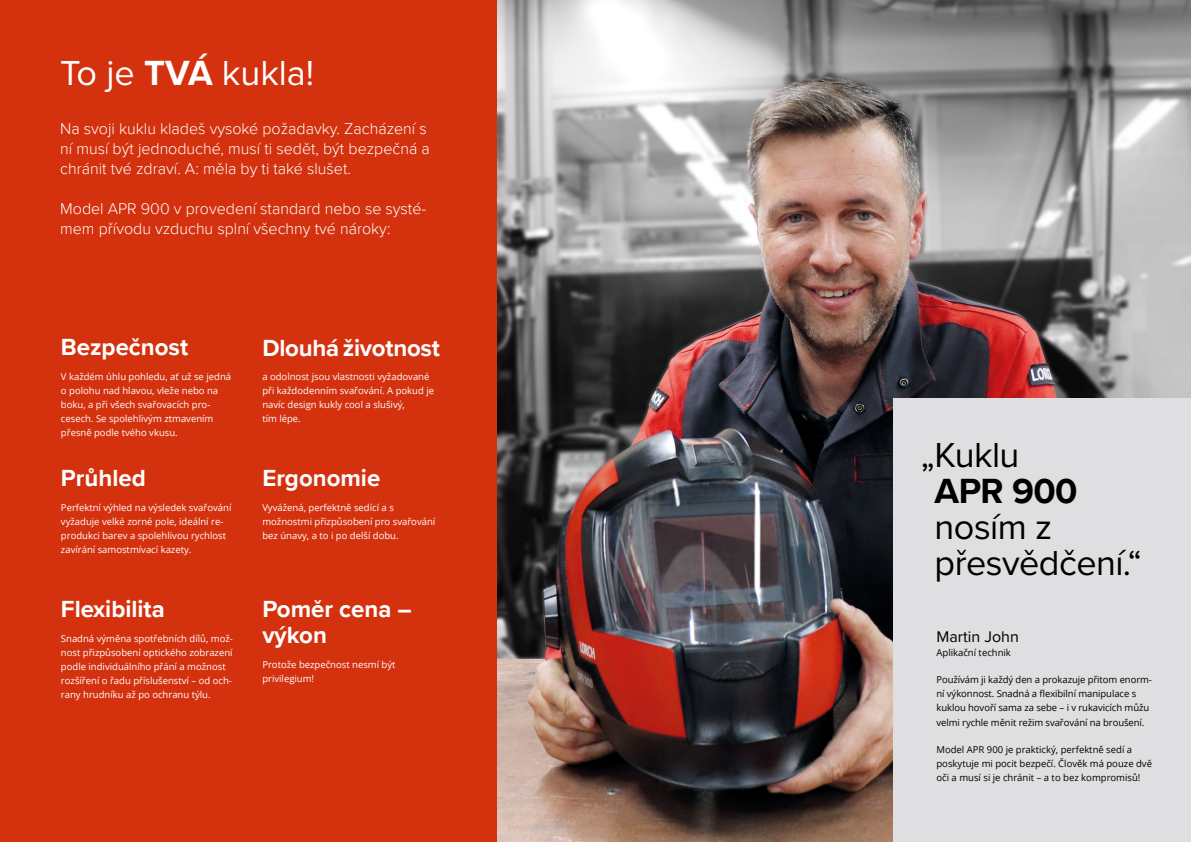
<style>
.page{position:relative;width:1191px;height:842px;background:#fff}
.page>*{position:absolute;margin:0;border:0;box-sizing:border-box;transform-origin:0 0}
.t1{font:36px/36px "Proxima Nova";letter-spacing:-.015em;color:#000}
.t2{font:36px "Proxima Nova";color:#fff}
.t3{font:700 36px "Proxima Nova";letter-spacing:-.015em;color:#000}
.t4{font:700 24px/26px "Proxima Nova";color:#fff}
.t5{font:300 16px/20px "Proxima Nova";color:#fff}
.t6{font:16px "Proxima Nova";color:#000}
.t7{font:9.5px/14.2px "Open Sans";color:#fff}
.t8{font:9.5px/14.2px "Open Sans";letter-spacing:-.01em;color:#000}
.s1{font-weight:700}
</style>
<div class="page">
<img style="left:496px;top:0;width:695px;height:842px">
<div style="left:893px;top:398px;width:298px;height:444px;background:#dfdfe1"></div>
<div style="left:0;top:0;width:496px;height:842px;background:#d4310f"></div>
<h1 class="t2" style="left:60px;top:46px;width:255px">To je <span class="s1">TVÁ</span> kukla!</h1>
<h3 class="t5" style="left:60px;top:118px;width:371px">Na svoji kuklu kladeš vysoké požadavky. Zacházení s ní musí být jednoduché, musí ti sedět, být bezpečná a chránit tvé zdraví. A: měla by ti také slušet.</h3>
<h3 class="t5" style="left:60px;top:198px;width:367px">Model APR 900 v provedení standard nebo se systé&shy;mem přívodu vzduchu splní všechny tvé nároky:</h3>
<h2 class="t4" style="left:61px;top:334px;width:129px">Bezpečnost</h2>
<p class="t7" style="left:61px;top:369px;width:172px">V každém úhlu pohledu, ať už se jedná o polohu nad hlavou, vleže nebo na boku, a při všech svařovacích pro&shy;cesech. Se spolehlivým ztmavením přesně podle tvého vkusu.</p>
<h2 class="t4" style="left:61px;top:465px;width:86px">Průhled</h2>
<p class="t7" style="left:61px;top:500px;width:172px">Perfektní výhled na výsledek svařování vyžaduje velké zorné pole, ideální re&shy;produkci barev a spolehlivou rychlost zavírání samostmívací kazety.</p>
<h2 class="t4" style="left:61px;top:596px;width:105px">Flexibilita</h2>
<p class="t7" style="left:61px;top:631px;width:173px">Snadná výměna spotřebních dílů, mož&shy;nost přizpůsobení optického zobrazení podle individuálního přání a možnost rozšíření o řadu příslušenství – od och&shy;rany hrudníku až po ochranu týlu.</p>
<h2 class="t4" style="left:262px;top:334px;width:179px">Dlouhá životnost</h2>
<p class="t7" style="left:262px;top:369px;width:173px">a odolnost jsou vlastnosti vyžadované při každodenním svařování. A pokud je navíc design kukly cool a slušivý,<br>tím lépe.</p>
<h2 class="t4" style="left:262px;top:465px;width:119px">Ergonomie</h2>
<p class="t7" style="left:262px;top:500px;width:174px">Vyvážená, perfektně sedící a s možnostmi přizpůsobení pro svařování bez únavy, a to i po delší dobu.</p>
<h2 class="t4" style="left:262px;top:596px;width:151px">Poměr cena – výkon</h2>
<p class="t7" style="left:262px;top:657px;width:135px">Protože bezpečnost nesmí být privilegium!</p>
<h1 class="t1" style="left:921px;top:436px;width:100px">„Kuklu</h1>
<h1 class="t3" style="left:934px;top:465px;width:144px">APR 900</h1>
<h1 class="t1" style="left:934px;top:508px;width:209px">nosím z přesvědčení.“</h1>
<h3 class="t6" style="left:936px;top:624px;width:84px">Martin John</h3>
<p class="t8" style="left:936px;top:645px;width:76px">Aplikační technik</p>
<p class="t8" style="left:936px;top:672px;width:217px">Používám ji každý den a prokazuje přitom enorm&shy;ní výkonnost. Snadná a flexibilní manipulace s kuklou hovoří sama za sebe – i v rukavicích můžu velmi rychle měnit režim svařování na broušení.</p>
<p class="t8" style="left:936px;top:742px;width:217px">Model APR 900 je praktický, perfektně sedí a poskytuje mi pocit bezpečí. Člověk má pouze dvě oči a musí si je chránit – a to bez kompromisů!</p>
</div>
